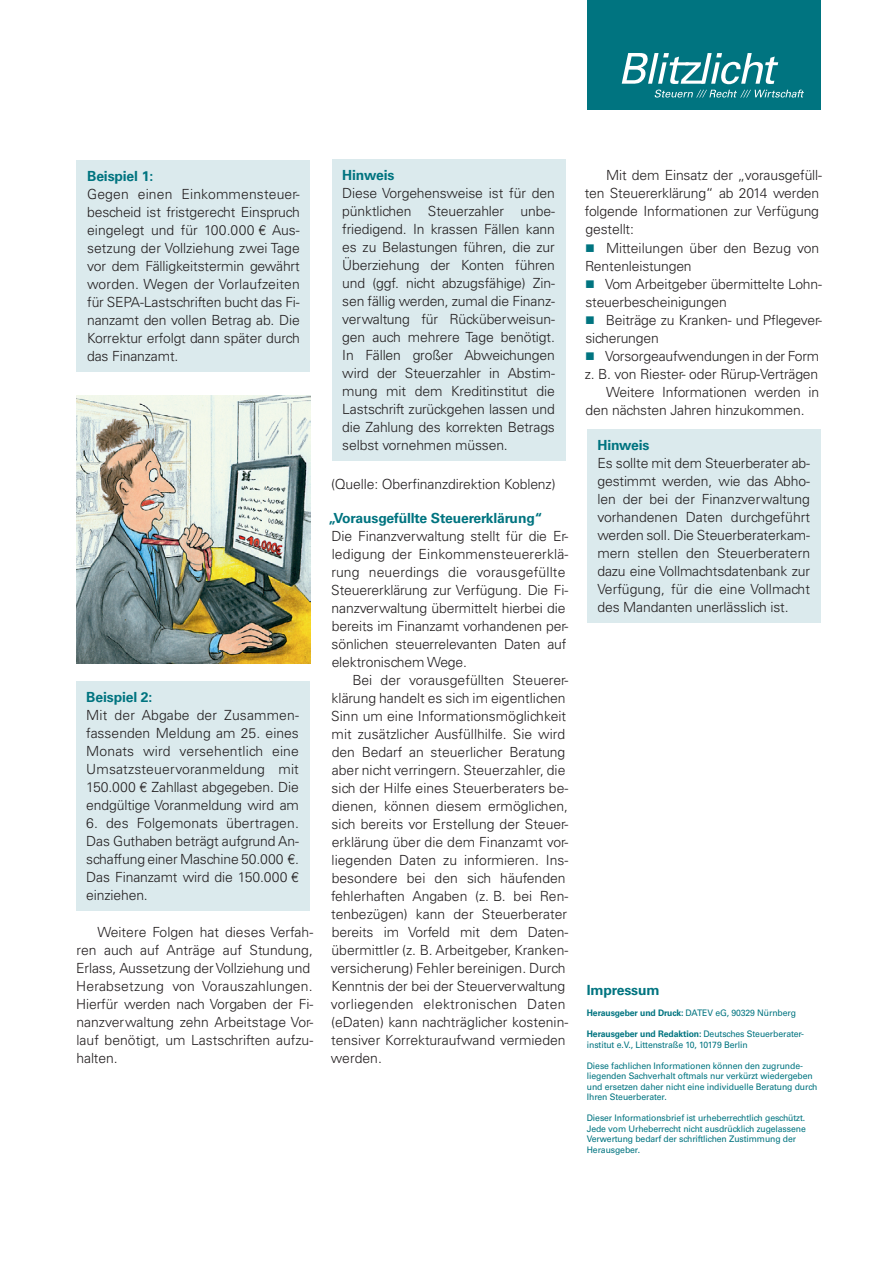
<style>
.page{position:relative;width:893px;height:1263px;background:#fff}
.page>*{position:absolute;margin:0;border:0;box-sizing:border-box;transform-origin:0 0}
.t1{font:300 13.95px/18px "Univers LT Std";letter-spacing:-.01em;color:#231f20}
.t2{font:700 13.95px "Univers LT Std";letter-spacing:-.01em;color:#007480}
.t3{font:9px/10.5px "Univers LT Std";letter-spacing:-.01em;color:#007480;scale:.96 1}
.s1{font-weight:700}
</style>
<div class="page">
<div style="left:587px;top:0;width:234px;height:110px;background:#007480"></div>
<svg style="left:622px;top:53px;width:156px;height:31px"></svg>
<svg style="left:655px;top:90px;width:149px;height:8px"></svg>
<div style="left:77px;top:160px;width:233px;height:211px;background:#dbeaed"></div>
<div style="left:332px;top:159px;width:234px;height:301px;background:#dbeaed"></div>
<div style="left:587px;top:430px;width:234px;height:193px;background:#dbeaed"></div>
<img style="left:77px;top:395px;width:233px;height:268px">
<div style="left:76px;top:682px;width:234px;height:229px;background:#dbeaed"></div>
<p class="t2" style="left:87px;top:168px;width:68px">Beispiel 1:</p>
<p class="t1" style="left:87px;top:185px;width:214px;text-align:justify">Gegen einen Einkommensteuer&shy;bescheid ist fristgerecht Einspruch eingelegt und für 100.000 € Aus&shy;setzung der Vollziehung zwei Tage vor dem Fälligkeitstermin gewährt worden. Wegen der Vorlaufzeiten für SEPA-Lastschriften bucht das Fi&shy;nanzamt den vollen Betrag ab. Die Korrektur erfolgt dann später durch das Finanzamt.</p>
<p class="t2" style="left:86px;top:689px;width:68px">Beispiel 2:</p>
<p class="t1" style="left:86px;top:706px;width:214px;text-align:justify">Mit der Abgabe der Zusammen&shy;fassenden Meldung am 25. eines Monats wird versehentlich eine Umsatzsteuervoranmeldung mit 150.000 € Zahllast abgegeben. Die endgültige Voranmeldung wird am</p>
<p class="t1" style="left:86px;top:814px;width:214px;text-align:justify">6. des Folgemonats übertragen.<br>Das Guthaben beträgt aufgrund An&shy;schaffung einer Maschine 50.000 €.<br>Das Finanzamt wird die 150.000 € einziehen.</p>
<p class="t1" style="left:76px;top:923px;width:238px;text-indent:21px">Weitere Folgen hat dieses Verfah&shy;ren auch auf Anträge auf Stundung, Erlass, Aussetzung der Vollziehung und Herabsetzung von Vorauszahlungen.<br>Hierfür werden nach Vorgaben der Fi&shy;nanzverwaltung zehn Arbeitstage Vor&shy;lauf benötigt, um Lastschriften aufzu&shy;halten.</p>
<p class="t2" style="left:342px;top:167px;width:54px">Hinweis</p>
<p class="t1" style="left:342px;top:184px;width:214px;text-align:justify">Diese Vorgehensweise ist für den pünktlichen Steuerzahler unbe&shy;friedigend. In krassen Fällen kann es zu Belastungen führen, die zur Überziehung der Konten führen und (ggf. nicht abzugsfähige) Zin&shy;sen fällig werden, zumal die Finanz&shy;verwaltung für Rücküberweisun&shy;gen auch mehrere Tage benötigt.<br>In Fällen großer Abweichungen wird der Steuerzahler in Abstim&shy;mung mit dem Kreditinstitut die Lastschrift zurückgehen lassen und die Zahlung des korrekten Betrags selbst vornehmen müssen.</p>
<p class="t1" style="left:331px;top:475px;width:226px">(Quelle: Oberfinanzdirektion Koblenz)</p>
<p class="t2" style="left:328px;top:509px;width:216px">„Vorausgefüllte Steuererklärung“</p>
<p class="t1" style="left:331px;top:527px;width:239px">Die Finanzverwaltung stellt für die Er&shy;ledigung der Einkommensteuererklä&shy;rung neuerdings die vorausgefüllte Steuererklärung zur Verfügung. Die Fi&shy;nanzverwaltung übermittelt hierbei die bereits im Finanzamt vorhandenen per&shy;sönlichen steuerrelevanten Daten auf elektronischem Wege.</p>
<p class="t1" style="left:331px;top:671px;width:239px;text-indent:22px">Bei der vorausgefüllten Steuerer&shy;klärung handelt es sich im eigentlichen Sinn um eine Informationsmöglichkeit mit zusätzlicher Ausfüllhilfe. Sie wird den Bedarf an steuerlicher Beratung aber nicht verringern. Steuerzahler, die sich der Hilfe eines Steuerberaters be&shy;dienen, können diesem ermöglichen, sich bereits vor Erstellung der Steuer&shy;erklärung über die dem Finanzamt vor&shy;liegenden Daten zu informieren. Ins&shy;besondere bei den sich häufenden fehlerhaften Angaben (z. B. bei Ren&shy;tenbezügen) kann der Steuerberater bereits im Vorfeld mit dem Daten&shy;übermittler (z. B. Arbeitgeber, Kranken&shy;versicherung) Fehler bereinigen. Durch Kenntnis der bei der Steuerverwaltung vorliegenden elektronischen Daten (eDaten) kann nachträglicher kostenin&shy;tensiver Korrekturaufwand vermieden werden.</p>
<p class="t1" style="left:585px;top:166px;width:239px;text-indent:21px">Mit dem Einsatz der „vorausgefüll&shy;ten Steuererklärung“ ab 2014 werden folgende Informationen zur Verfügung gestellt:</p>
<p class="t1" style="left:585px;top:239px;width:236px;text-indent:21px">Mitteilungen über den Bezug von<br>Rentenleistungen</p>
<p class="t1" style="left:585px;top:275px;width:238px;text-indent:20px">Vom Arbeitgeber übermittelte Lohn&shy;steuerbescheinigungen</p>
<p class="t1" style="left:585px;top:311px;width:238px;text-indent:21px">Beiträge zu Kranken- und Pflegever&shy;sicherungen</p>
<p class="t1" style="left:605px;top:347px;width:216px">Vorsorgeaufwendungen in der Form</p>
<p class="t1" style="left:585px;top:365px;width:235px">z. B. von Riester- oder Rürup-Verträgen</p>
<p class="t1" style="left:606px;top:383px;width:215px">Weitere Informationen werden in</p>
<p class="t1" style="left:585px;top:401px;width:221px">den nächsten Jahren hinzukommen.</p>
<p class="t2" style="left:597px;top:437px;width:54px">Hinweis</p>
<p class="t1" style="left:597px;top:454px;width:214px;text-align:justify">Es sollte mit dem Steuerberater ab&shy;gestimmt werden, wie das Abho&shy;len der bei der Finanzverwaltung vorhandenen Daten durchgeführt werden soll. Die Steuerberaterkam&shy;mern stellen den Steuerberatern dazu eine Vollmachtsdatenbank zur Verfügung, für die eine Vollmacht des Mandanten unerlässlich ist.</p>
<p class="t2" style="left:587px;top:982px;width:74px">Impressum</p>
<p class="t3" style="left:587px;top:1008px;width:219px"><span class="s1">Herausgeber und Druck:</span> DATEV eG, 90329 Nürnberg</p>
<p class="t3" style="left:587px;top:1029px;width:228px"><span class="s1">Herausgeber und Redaktion:</span> Deutsches Steuerberater&shy;institut e.V., Littenstraße 10, 10179 Berlin</p>
<p class="t3" style="left:587px;top:1060px;width:242px">Diese fachlichen Informationen können den zugrunde&shy;liegenden Sachverhalt oftmals nur verkürzt wiedergeben und ersetzen daher nicht eine individuelle Beratung durch Ihren Steuerberater.</p>
<p class="t3" style="left:587px;top:1113px;width:230px">Dieser Informationsbrief ist urheberrechtlich geschützt.<br>Jede vom Urheberrecht nicht ausdrücklich zugelassene Verwertung bedarf der schriftlichen Zustimmung der Herausgeber.</p>
</div>
